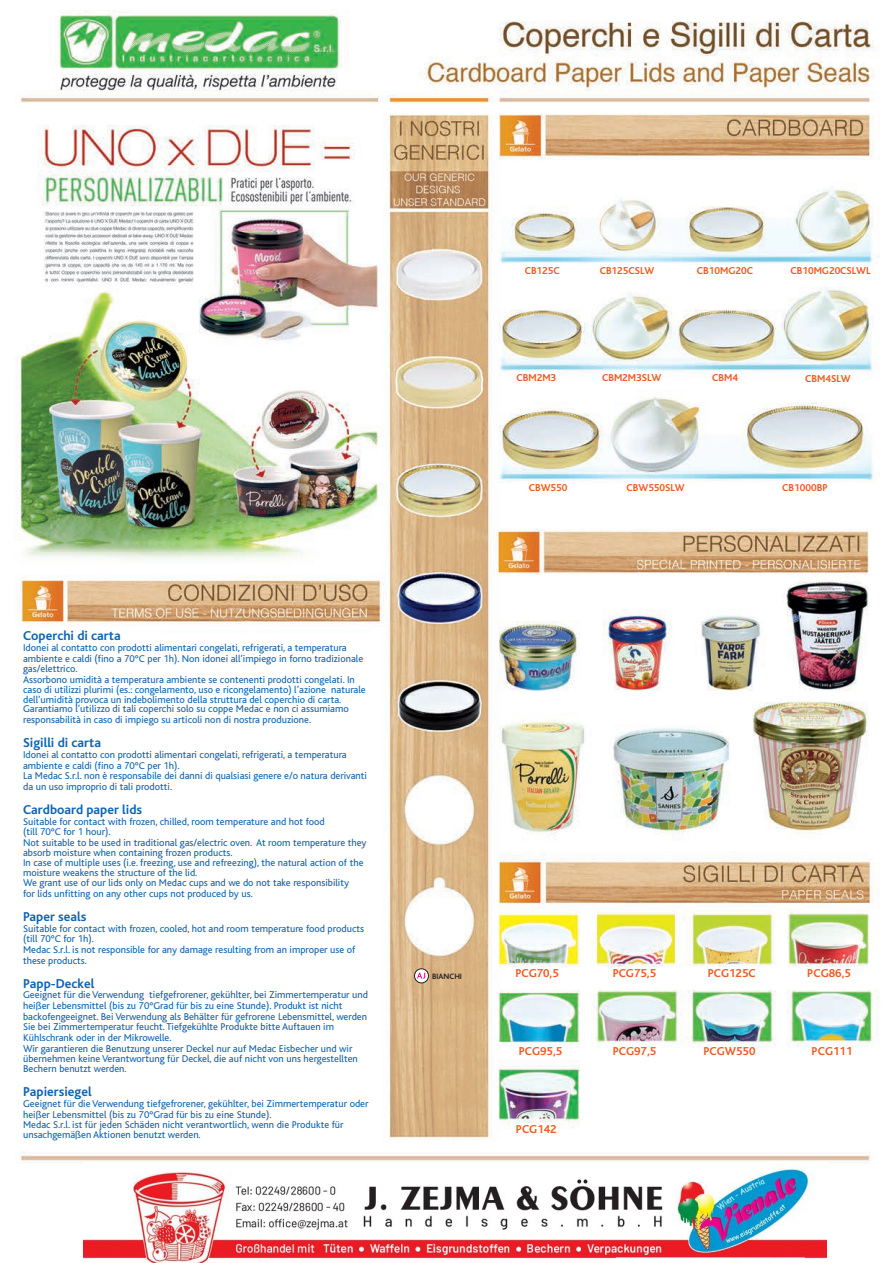
<style>
.page{position:relative;width:893px;height:1263px;background:#fff}
.page>*{position:absolute;margin:0;border:0;box-sizing:border-box;transform-origin:0 0}
.t1{font:700 13.5px "Bliss";color:#0d64b2}
.t2{font:700 12px "Bliss";color:#f15921}
.t3{font:700 10.5px "Bliss";color:#f15921}
.t4{font:10.35px/10.4px "Bliss";color:#0d64b2}
.t5{font:700 8.1px "Bliss";color:#231f20}
</style>
<div class="page">
<img style="left:16px;top:10px;width:864px;height:1240px">
<svg style="left:414px;top:969px;width:14px;height:14px"></svg>
<svg style="left:417px;top:973px;width:8px;height:5px"></svg>
<div style="left:414px;top:968px;width:15px;height:15px;border:1px solid #231f20;border-radius:50%"></div>
<img style="left:84px;top:1162px;width:743px;height:101px">
<p class="t1" style="left:23px;top:629px;width:99px">Coperchi di carta</p>
<p class="t4" style="left:23px;top:643px;width:344px">Idonei al contatto con prodotti alimentari congelati, refrigerati, a temperatura ambiente e caldi (fino a 70°C per 1h). Non idonei all’impiego in forno tradizionale gas/elettrico.<br>Assorbono umidità a temperatura ambiente se contenenti prodotti congelati. In caso di utilizzi plurimi (es.: congelamento, uso e ricongelamento) l’azione naturale dell’umidità provoca un indebolimento della struttura del coperchio di carta.<br>Garantiamo l’utilizzo di tali coperchi solo su coppe Medac e non ci assumiamo responsabilità in caso di impiego su articoli non di nostra produzione.</p>
<p class="t1" style="left:23px;top:736px;width:79px">Sigilli di carta</p>
<p class="t4" style="left:23px;top:749px;width:345px">Idonei al contatto con prodotti alimentari congelati, refrigerati, a temperatura ambiente e caldi (fino a 70°C per 1h).<br>La Medac S.r.l. non è responsabile dei danni di qualsiasi genere e/o natura derivanti da un uso improprio di tali prodotti.</p>
<p class="t1" style="left:23px;top:803px;width:121px">Cardboard paper lids</p>
<p class="t4" style="left:23px;top:816px;width:345px">Suitable for contact with frozen, chilled, room temperature and hot food<br>(till 70°C for 1 hour).<br>Not suitable to be used in traditional gas/electric oven. At room temperature they absorb moisture when containing frozen products.<br>In case of multiple uses (i.e. freezing, use and refreezing), the natural action of the moisture weakens the structure of the lid.<br>We grant use of our lids only on Medac cups and we do not take responsibility<br>for lids unfitting on any other cups not produced by us.</p>
<p class="t1" style="left:23px;top:910px;width:65px">Paper seals</p>
<p class="t4" style="left:23px;top:923px;width:342px">Suitable for contact with frozen, cooled, hot and room temperature food products (till 70°C for 1h).<br>Medac S.r.l. is not responsible for any damage resulting from an improper use of these products.</p>
<p class="t1" style="left:23px;top:976px;width:73px">Papp-Deckel</p>
<p class="t4" style="left:23px;top:990px;width:346px">Geeignet für die Verwendung tiefgefrorener, gekühlter, bei Zimmertemperatur und heißer Lebensmittel (bis zu 70°Grad für bis zu eine Stunde). Produkt ist nicht backofengeeignet. Bei Verwendung als Behälter für gefrorene Lebensmittel, werden Sie bei Zimmertemperatur feucht. Tiefgekühlte Produkte bitte Auftauen im Kühlschrank oder in der Mikrowelle.<br>Wir garantieren die Benutzung unserer Deckel nur auf Medac Eisbecher und wir übernehmen keine Verantwortung für Deckel, die auf nicht von uns hergestellten Bechern benutzt werden.</p>
<p class="t1" style="left:23px;top:1085px;width:70px">Papiersiegel</p>
<p class="t4" style="left:23px;top:1098px;width:347px">Geeignet für die Verwendung tiefgefrorener, gekühlter, bei Zimmertemperatur oder heißer Lebensmittel (bis zu 70°Grad für bis zu eine Stunde).<br>Medac S.r.l. ist für jeden Schäden nicht verantwortlich, wenn die Produkte für unsachgemäßen Aktionen benutzt werden.</p>
<p class="t3" style="left:600px;top:266px;width:56px">CB125CSLW</p>
<p class="t3" style="left:790px;top:266px;width:82px">CB10MG20CSLWL</p>
<p class="t3" style="left:525px;top:266px;width:37px">CB125C</p>
<p class="t3" style="left:697px;top:266px;width:58px">CB10MG20C</p>
<p class="t3" style="left:516px;top:372px;width:41px">CBM2M3</p>
<p class="t3" style="left:602px;top:372px;width:61px">CBM2M3SLW</p>
<p class="t3" style="left:712px;top:372px;width:27px">CBM4</p>
<p class="t3" style="left:805px;top:373px;width:47px">CBM4SLW</p>
<p class="t3" style="left:529px;top:482px;width:40px">CBW550</p>
<p class="t3" style="left:627px;top:482px;width:60px">CBW550SLW</p>
<p class="t3" style="left:782px;top:482px;width:47px">CB1000BP</p>
<p class="t5" style="left:432px;top:972px;width:31px">BIANCHI</p>
<p class="t2" style="left:613px;top:967px;width:45px">PCG75,5</p>
<p class="t2" style="left:708px;top:967px;width:49px">PCG125C</p>
<p class="t2" style="left:515px;top:967px;width:45px">PCG70,5</p>
<p class="t2" style="left:807px;top:967px;width:45px">PCG86,5</p>
<p class="t2" style="left:519px;top:1045px;width:45px">PCG95,5</p>
<p class="t2" style="left:613px;top:1045px;width:45px">PCG97,5</p>
<p class="t2" style="left:516px;top:1123px;width:42px">PCG142</p>
<p class="t2" style="left:704px;top:1045px;width:53px">PCGW550</p>
<p class="t2" style="left:812px;top:1045px;width:42px">PCG111</p>
</div>
